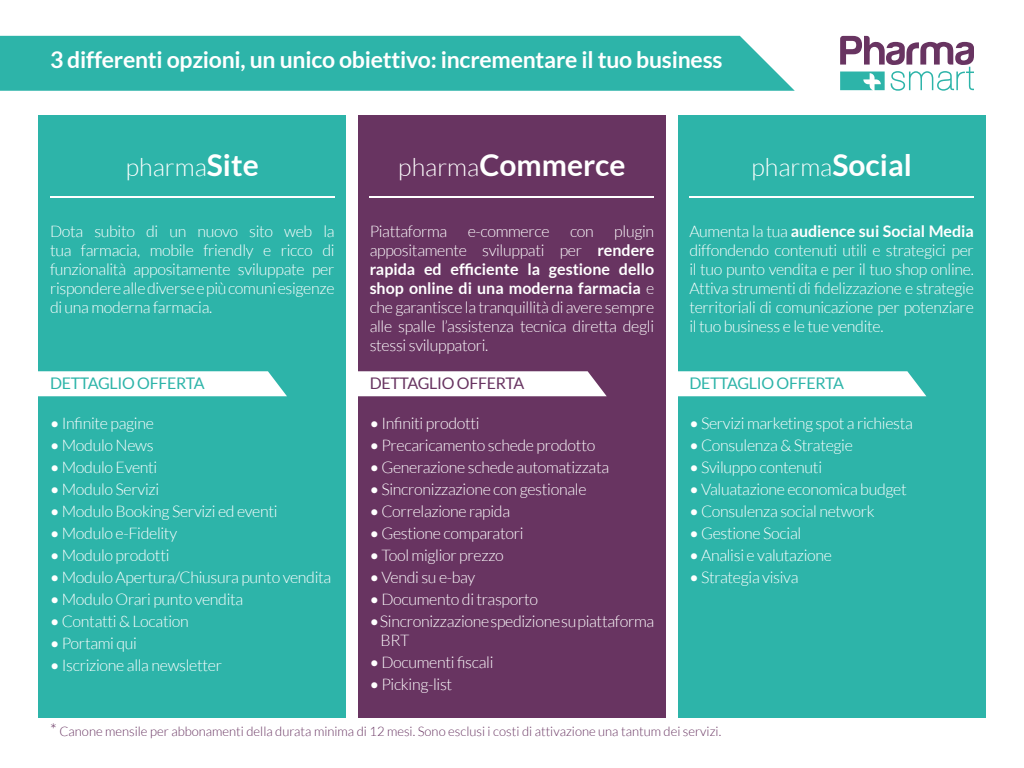
<style>
.page{position:relative;width:1024px;height:768px;background:#fff}
.page>*{position:absolute;margin:0;border:0;box-sizing:border-box;transform-origin:0 0}
.t1{font:700 30px "Lato";color:#fff}
.t2{font:300 25px "Lato";color:#fff}
.t3{font:700 23px "Lato";letter-spacing:-.01em;color:#fff}
.t4{font:300 16px/19px "Lato";letter-spacing:-.02em;color:#fff;text-align:justify}
.t5{font:16px "Lato";letter-spacing:-.02em;color:#2db4a9}
.t6{font:16px "Lato";letter-spacing:-.02em;color:#683461}
.t7{font:300 13px "Lato";color:#683461}
.s1{font-weight:700;font-size:30px}
.s2{font-weight:300;font-size:25px}
.s3{font-weight:400}
.s4{font-weight:700}
.s5{font-size:17px}
</style>
<div class="page">
<div style="left:39px;top:115px;width:307px;height:603px;background:#2db4a9"></div>
<div style="left:358px;top:115px;width:308px;height:603px;background:#683461"></div>
<div style="left:678px;top:115px;width:307px;height:603px;background:#2db4a9"></div>
<div style="left:0;top:36px;width:795px;height:55px;background:#2db4a9"></div>
<hr style="left:50px;top:196px;width:285px;height:1px;background:#fff">
<hr style="left:370px;top:196px;width:284px;height:1px;background:#fff">
<hr style="left:689px;top:196px;width:285px;height:1px;background:#fff">
<svg style="left:840px;top:36px;width:134px;height:55px"></svg>
<svg style="left:38px;top:371px;width:249px;height:25px;background:#f4fbfa"></svg>
<svg style="left:358px;top:371px;width:249px;height:25px;background:#f7f4f7"></svg>
<svg style="left:678px;top:371px;width:248px;height:25px;background:#f4fbfa"></svg>
<p class="t3" style="left:50px;top:46px;width:674px">3 differenti opzioni, un unico obiettivo: incrementare il tuo business</p>
<p class="t2" style="left:126px;top:154px;width:134px">pharma<span class="s1">Site</span></p>
<p class="t1" style="left:398px;top:148px;width:229px"><span class="s2">pharma</span>Commerce</p>
<p class="t2" style="left:751px;top:154px;width:162px">pharma<span class="s1">Social</span></p>
<p class="t4" style="left:50px;top:222px;width:286px">Dota subito di un nuovo sito web la tua farmacia, mobile friendly e ricco di funzionalità appositamente sviluppate per rispondere alle diverse e più comuni esigenze di una moderna farmacia.</p>
<p class="t5" style="left:50px;top:375px;width:156px">DETTAGLIO OFFERTA</p>
<p class="t4" style="left:50px;top:413px;width:105px"><span class="s3">•</span> Infinite pagine</p>
<p class="t4" style="left:50px;top:435px;width:105px"><span class="s3">•</span> Modulo News</p>
<p class="t4" style="left:50px;top:457px;width:109px"><span class="s3">•</span> Modulo Eventi</p>
<p class="t4" style="left:50px;top:479px;width:111px"><span class="s3">•</span> Modulo Servizi</p>
<p class="t4" style="left:50px;top:501px;width:229px"><span class="s3">•</span> Modulo Booking Servizi ed eventi</p>
<p class="t4" style="left:50px;top:523px;width:129px"><span class="s3">•</span> Modulo e-Fidelity</p>
<p class="t4" style="left:50px;top:545px;width:121px"><span class="s3">•</span> Modulo prodotti</p>
<p class="t4" style="left:50px;top:567px;width:283px"><span class="s3">•</span> Modulo Apertura/Chiusura punto vendita</p>
<p class="t4" style="left:50px;top:589px;width:195px"><span class="s3">•</span> Modulo Orari punto vendita</p>
<p class="t4" style="left:50px;top:611px;width:140px"><span class="s3">•</span> Contatti &amp; Location</p>
<p class="t4" style="left:50px;top:633px;width:89px"><span class="s3">•</span> Portami qui</p>
<p class="t4" style="left:50px;top:655px;width:174px"><span class="s3">•</span> Iscrizione alla newsletter</p>
<p class="t4" style="left:370px;top:222px;width:286px;text-indent:245px">plugin appositamente sviluppati per <span class="s4">rendere rapida ed efficiente la gestione dello shop online di una moderna farmacia</span> e che garantisce la tranquillità di avere sempre alle spalle l’assistenza tecnica diretta degli stessi sviluppatori.</p>
<p class="t6" style="left:370px;top:375px;width:156px">DETTAGLIO OFFERTA</p>
<p class="t4" style="left:370px;top:222px;width:79px">Piattaforma</p>
<p class="t4" style="left:468px;top:222px;width:83px">e-commerce</p>
<p class="t4" style="left:570px;top:222px;width:25px">con</p>
<p class="t4" style="left:370px;top:413px;width:112px"><span class="s3">•</span> Infiniti prodotti</p>
<p class="t4" style="left:370px;top:435px;width:227px"><span class="s3">•</span> Precaricamento schede prodotto</p>
<p class="t4" style="left:370px;top:457px;width:241px"><span class="s3">•</span> Generazione schede automatizzata</p>
<p class="t4" style="left:370px;top:479px;width:218px"><span class="s3">•</span> Sincronizzazione con gestionale</p>
<p class="t4" style="left:370px;top:501px;width:142px"><span class="s3">•</span> Correlazione rapida</p>
<p class="t4" style="left:370px;top:523px;width:155px"><span class="s3">•</span> Gestione comparatori</p>
<p class="t4" style="left:370px;top:545px;width:136px"><span class="s3">•</span> Tool miglior prezzo</p>
<p class="t4" style="left:370px;top:567px;width:107px"><span class="s3">•</span> Vendi su e-bay</p>
<p class="t4" style="left:370px;top:589px;width:170px"><span class="s3">•</span> Documento di trasporto</p>
<p class="t4" style="left:370px;top:611px;width:286px"><span class="s3">•</span>Sincronizzazione spedizione su piattaforma</p>
<p class="t4" style="left:381px;top:630px;width:30px">BRT</p>
<p class="t4" style="left:370px;top:652px;width:125px"><span class="s3">•</span> Documenti fiscali</p>
<p class="t4" style="left:370px;top:674px;width:84px"><span class="s3">•</span> Picking-list</p>
<p class="t4" style="left:689px;top:222px;width:286px">Aumenta la tua <span class="s4">audience sui Social Media </span>diffondendo contenuti utili e strategici per il tuo punto vendita e per il tuo shop online.<br>Attiva strumenti di fidelizzazione e strategie territoriali di comunicazione per potenziare il tuo business e le tue vendite.</p>
<p class="t5" style="left:689px;top:375px;width:156px">DETTAGLIO OFFERTA</p>
<p class="t4" style="left:689px;top:413px;width:225px"><span class="s3">•</span> Servizi marketing spot a richiesta</p>
<p class="t4" style="left:689px;top:435px;width:165px"><span class="s3">•</span> Consulenza &amp; Strategie</p>
<p class="t4" style="left:689px;top:457px;width:134px"><span class="s3">•</span> Sviluppo contenuti</p>
<p class="t4" style="left:689px;top:479px;width:219px"><span class="s3">•</span> Valuatazione economica budget</p>
<p class="t4" style="left:689px;top:501px;width:187px"><span class="s3">•</span> Consulenza social network</p>
<p class="t4" style="left:689px;top:523px;width:113px"><span class="s3">•</span> Gestione Social</p>
<p class="t4" style="left:689px;top:545px;width:144px"><span class="s3">•</span> Analisi e valutazione</p>
<p class="t4" style="left:689px;top:567px;width:111px"><span class="s3">•</span> Strategia visiva</p>
<p class="t7" style="left:50px;top:724px;width:673px"><span class="s5">*</span> Canone mensile per abbonamenti della durata minima di 12 mesi. Sono esclusi i costi di attivazione una tantum dei servizi.</p>
</div>
